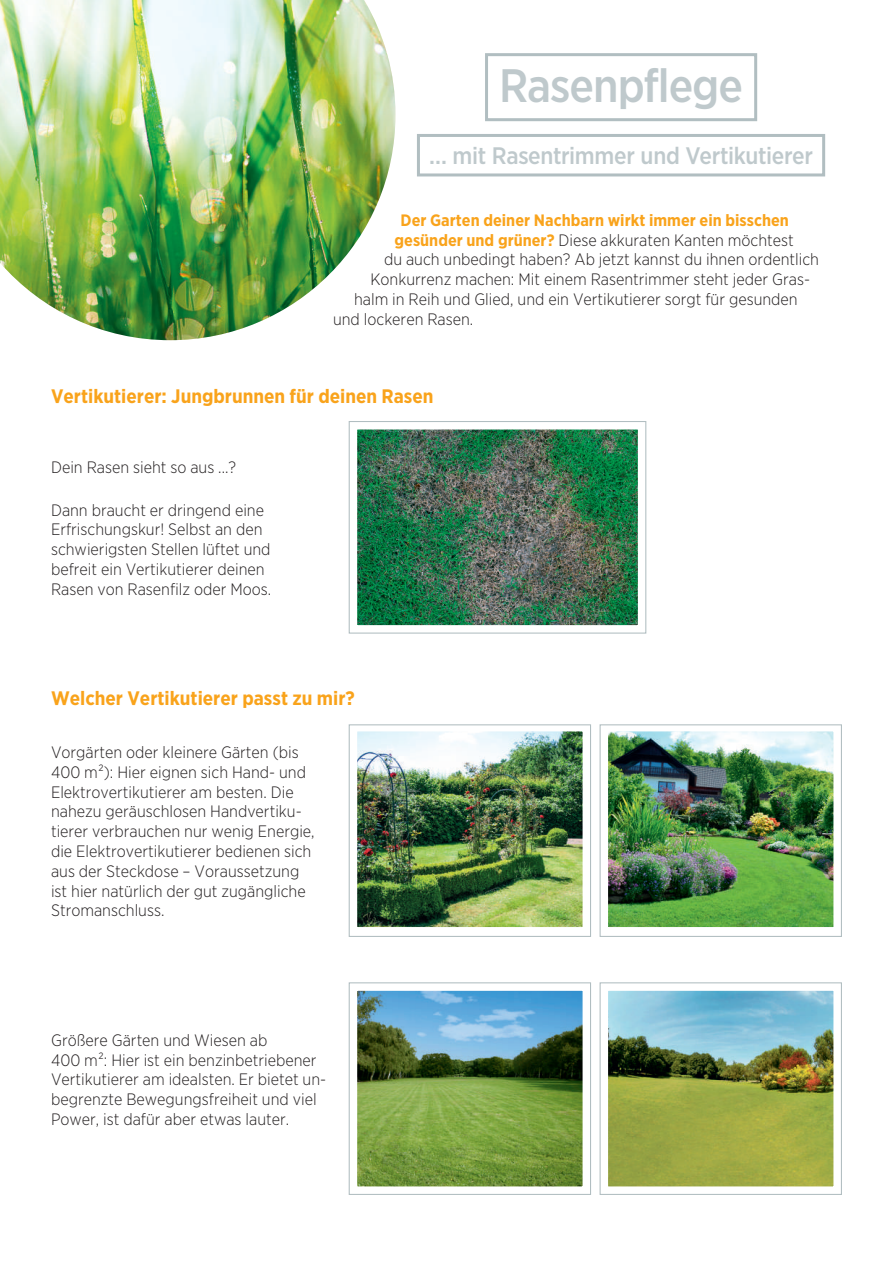
<style>
.page{position:relative;width:893px;height:1263px;background:#fff}
.page>*{position:absolute;margin:0;border:0;box-sizing:border-box;transform-origin:0 0}
.t1{font:500 46.8px "Gotham Narrow";letter-spacing:-.025em;color:#bfc9cc}
.t2{font:500 23.85px "Gotham Narrow";letter-spacing:-.015em;color:#bfc9cc}
.t3{font:700 19.5px "Gotham Narrow";color:#f9a31b}
.t4{font:300 16.5px/19.8px "Gotham Narrow";color:#231f20}
.t5{font:700 16.5px "Gotham Narrow";color:#f9a31b}
.s1{font-weight:700;color:#f9a31b}
</style>
<div class="page">
<img style="left:0;top:0;width:395px;height:340px">
<div style="left:485px;top:53px;width:272px;height:68px;border:3px solid #b1bec1"></div>
<div style="left:417px;top:134px;width:408px;height:42px;background:#fff;border:3px solid #b1bec1"></div>
<img style="left:359px;top:733px;width:222px;height:192px">
<div style="left:349px;top:723px;width:242px;height:212px;border:9px solid #fff"></div>
<img style="left:610px;top:733px;width:222px;height:192px">
<div style="left:600px;top:723px;width:242px;height:212px;border:9px solid #fff"></div>
<div style="left:349px;top:724px;width:242px;height:213px;border:1px solid #b1bec1"></div>
<div style="left:600px;top:724px;width:242px;height:213px;border:1px solid #b1bec1"></div>
<img style="left:359px;top:431px;width:277px;height:193px">
<div style="left:349px;top:421px;width:297px;height:213px;border:9px solid #fff"></div>
<img style="left:359px;top:992px;width:222px;height:193px">
<div style="left:349px;top:982px;width:242px;height:213px;border:9px solid #fff"></div>
<img style="left:610px;top:992px;width:222px;height:193px">
<div style="left:600px;top:982px;width:242px;height:213px;border:9px solid #fff"></div>
<div style="left:349px;top:421px;width:297px;height:213px;border:1px solid #b1bec1"></div>
<div style="left:349px;top:982px;width:242px;height:213px;border:1px solid #b1bec1"></div>
<div style="left:600px;top:982px;width:242px;height:213px;border:1px solid #b1bec1"></div>
<h1 class="t1" style="left:499px;top:56px;width:245px">Rasenpflege</h1>
<h2 class="t2" style="left:429px;top:141px;width:385px">... mit Rasentrimmer und Vertikutierer</h2>
<p class="t5" style="left:401px;top:209px;width:390px">Der Garten deiner Nachbarn wirkt immer ein bisschen</p>
<p class="t4" style="left:395px;top:230px;width:401px"><span class="s1">gesünder und grüner?</span> Diese akkuraten Kanten möchtest</p>
<p class="t4" style="left:384px;top:249px;width:436px">du auch unbedingt haben? Ab jetzt kannst du ihnen ordentlich</p>
<p class="t4" style="left:371px;top:269px;width:441px">Konkurrenz machen: Mit einem Rasentrimmer steht jeder Gras-</p>
<p class="t4" style="left:354px;top:289px;width:445px">halm in Reih und Glied, und ein Vertikutierer sorgt für gesunden</p>
<p class="t4" style="left:333px;top:309px;width:142px">und lockeren Rasen.</p>
<p class="t3" style="left:51px;top:383px;width:384px">Vertikutierer: Jungbrunnen für deinen Rasen</p>
<p class="t4" style="left:51px;top:457px;width:187px">Dein Rasen sieht so aus ...?</p>
<p class="t4" style="left:51px;top:499px;width:222px">Dann braucht er dringend eine<br>Erfrischungskur! Selbst an den schwierigsten Stellen lüftet und befreit ein Vertikutierer deinen<br>Rasen von Rasenfilz oder Moos.</p>
<p class="t3" style="left:51px;top:685px;width:305px">Welcher Vertikutierer passt zu mir?</p>
<p class="t4" style="left:51px;top:742px;width:265px">Vorgärten oder kleinere Gärten (bis 400 m²): Hier eignen sich Hand- und Elektrovertikutierer am besten. Die nahezu geräuschlosen Handvertiku&shy;tierer verbrauchen nur wenig Energie, die Elektrovertikutierer bedienen sich aus der Steckdose – Voraussetzung ist hier natürlich der gut zugängliche Stromanschluss.</p>
<p class="t4" style="left:51px;top:1030px;width:277px">Größere Gärten und Wiesen ab<br>400 m²: Hier ist ein benzinbetriebener Vertikutierer am idealsten. Er bietet un&shy;begrenzte Bewegungsfreiheit und viel Power, ist dafür aber etwas lauter.</p>
</div>
